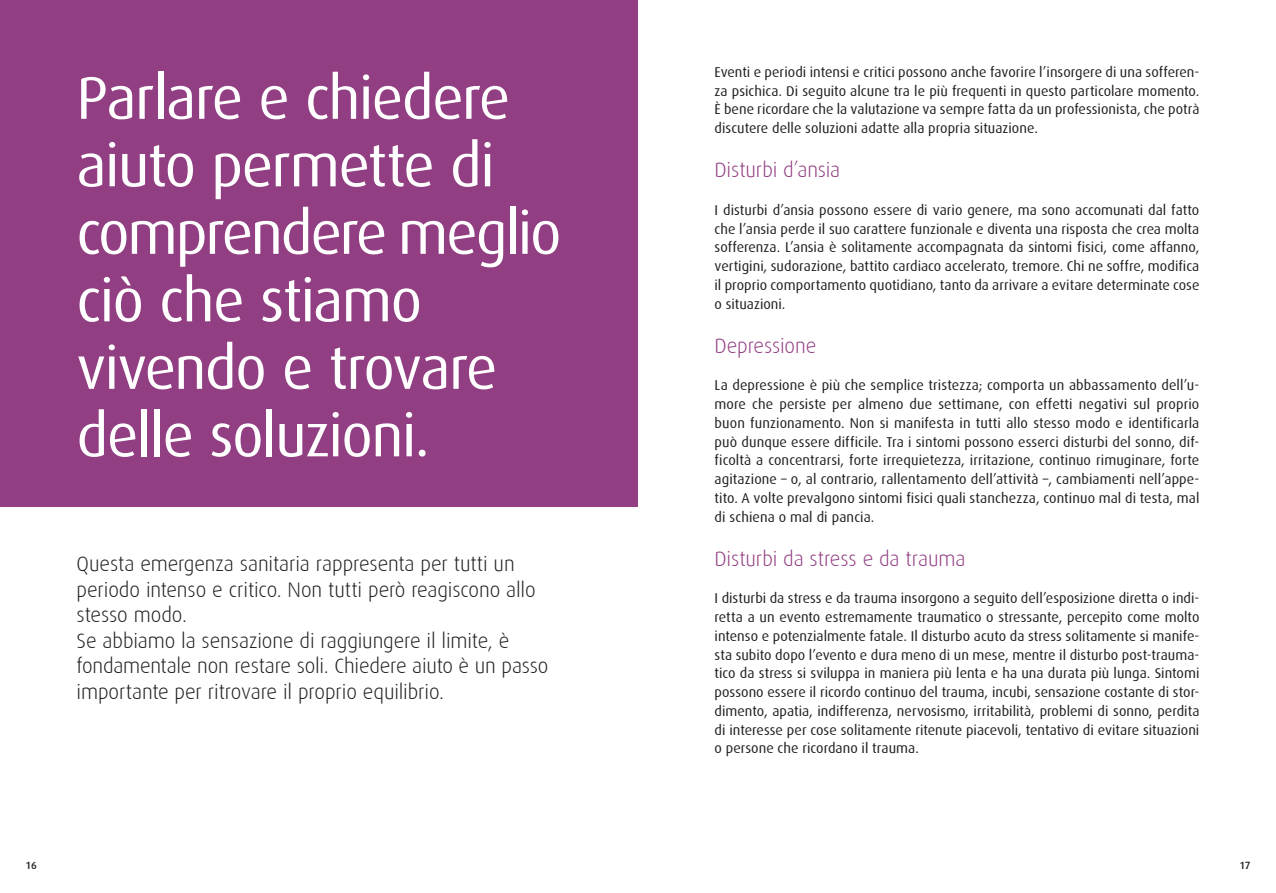
<style>
.page{position:relative;width:1276px;height:893px;background:#fff}
.page>*{position:absolute;margin:0;border:0;box-sizing:border-box;transform-origin:0 0}
.t1{font:60px/67.5px "Dax";letter-spacing:-.025em;color:#fff}
.t2{font:300 21px/25.5px "Dax";letter-spacing:-.01em;color:#231f20}
.t3{font:300 21px "Dax";letter-spacing:-.005em;color:#923e82}
.t4{font:14.25px/18.8px "Dax";letter-spacing:.005em;color:#231f20;text-align:justify}
.t5{font:500 10.5px "Dax";color:#231f20}
</style>
<div class="page">
<div style="left:0;top:0;width:638px;height:506px;background:#923e82"></div>
<h1 class="t1" style="left:77px;top:65px;width:486px">Parlare e chiedere aiuto permette di comprendere meglio ciò che stiamo vivendo e trovare delle soluzioni.</h1>
<p class="t2" style="left:77px;top:551px;width:473px">Questa emergenza sanitaria rappresenta per tutti un periodo intenso e critico. Non tutti però reagiscono allo stesso modo.<br>Se abbiamo la sensazione di raggiungere il limite, è fondamentale non restare soli. Chiedere aiuto è un passo importante per ritrovare il proprio equilibrio.</p>
<p class="t4" style="left:714px;top:63px;width:486px">Eventi e periodi intensi e critici possono anche favorire l’insorgere di una sofferen&shy;za psichica. Di seguito alcune tra le più frequenti in questo particolare momento.<br>È bene ricordare che la valutazione va sempre fatta da un professionista, che potrà discutere delle soluzioni adatte alla propria situazione.</p>
<h2 class="t3" style="left:714px;top:159px;width:127px">Disturbi d’ansia</h2>
<p class="t4" style="left:714px;top:201px;width:486px">I disturbi d’ansia possono essere di vario genere, ma sono accomunati dal fatto che l’ansia perde il suo carattere funzionale e diventa una risposta che crea molta sofferenza. L’ansia è solitamente accompagnata da sintomi fisici, come affanno, vertigini, sudorazione, battito cardiaco accelerato, tremore. Chi ne soffre, modifica il proprio comportamento quotidiano, tanto da arrivare a evitare determinate cose o situazioni.</p>
<h2 class="t3" style="left:714px;top:334px;width:103px">Depressione</h2>
<p class="t4" style="left:714px;top:376px;width:486px">La depressione è più che semplice tristezza; comporta un abbassamento dell’u&shy;more che persiste per almeno due settimane, con effetti negativi sul proprio buon funzionamento. Non si manifesta in tutti allo stesso modo e identificarla può dunque essere difficile. Tra i sintomi possono esserci disturbi del sonno, dif&shy;ficoltà a concentrarsi, forte irrequietezza, irritazione, continuo rimuginare, forte agitazione – o, al contrario, rallentamento dell’attività –, cambiamenti nell’appe&shy;tito. A volte prevalgono sintomi fisici quali stanchezza, continuo mal di testa, mal di schiena o mal di pancia.</p>
<h2 class="t3" style="left:714px;top:547px;width:252px">Disturbi da stress e da trauma</h2>
<p class="t4" style="left:714px;top:589px;width:486px">I disturbi da stress e da trauma insorgono a seguito dell’esposizione diretta o indi&shy;retta a un evento estremamente traumatico o stressante, percepito come molto intenso e potenzialmente fatale. Il disturbo acuto da stress solitamente si manife&shy;sta subito dopo l’evento e dura meno di un mese, mentre il disturbo post-trauma&shy;tico da stress si sviluppa in maniera più lenta e ha una durata più lunga. Sintomi possono essere il ricordo continuo del trauma, incubi, sensazione costante di stor&shy;dimento, apatia, indifferenza, nervosismo, irritabilità, problemi di sonno, perdita di interesse per cose solitamente ritenute piacevoli, tentativo di evitare situazioni o persone che ricordano il trauma.</p>
<p class="t5" style="left:26px;top:859px;width:13px">16</p>
<p class="t5" style="left:1239px;top:859px;width:13px">17</p>
</div>
